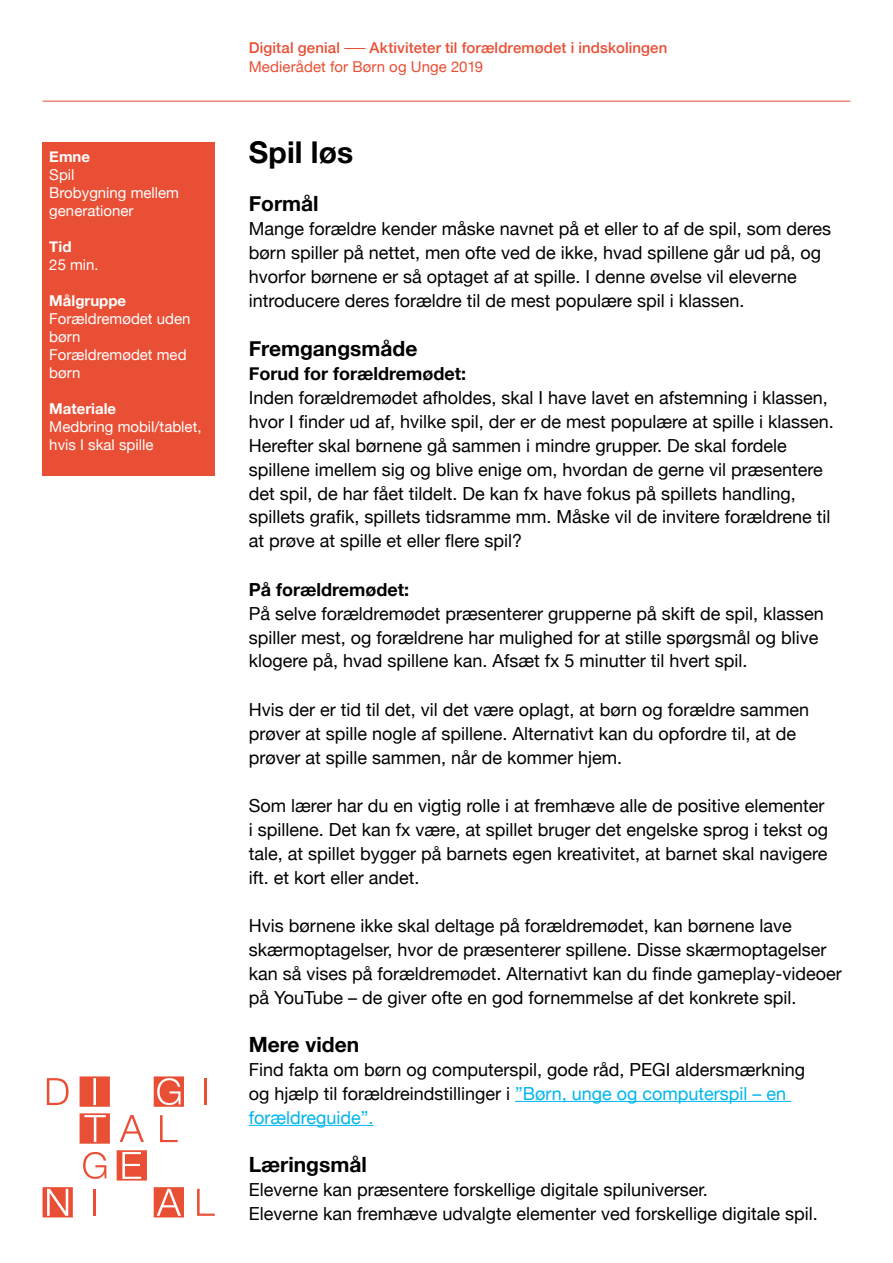
<style>
.page{position:relative;width:893px;height:1263px;background:#fff}
.page>*{position:absolute;margin:0;border:0;box-sizing:border-box;transform-origin:0 0}
.t1{font:700 30px "Helvetica Neue";letter-spacing:.005em;color:#000}
.t2{font:700 21px "Helvetica Neue";color:#000}
.t3{font:18px/24px "Helvetica Neue";color:#000}
.t4{font:700 18px "Helvetica Neue";color:#000}
.t5{font:15px/18px "Helvetica Neue";color:#fff}
.t6{font:500 15px "Helvetica Neue";letter-spacing:.01em;color:#e94f35}
.t7{font:15px "Helvetica Neue";letter-spacing:.005em;color:#e94f35}
.t8{font:700 15px "Helvetica Neue";color:#fff}
.s1{color:#00b5ec}
</style>
<div class="page">
<svg style="left:344px;top:48px;width:21px;height:1px"></svg>
<hr style="left:43px;top:101px;width:807px;height:1px;background:#e94f35">
<svg style="left:47px;top:1078px;width:22px;height:27px"></svg>
<svg style="left:80px;top:1076px;width:30px;height:31px"></svg>
<hr style="left:205px;top:1078px;width:2px;height:27px;background:#e94f35">
<hr style="left:93px;top:1189px;width:3px;height:27px;background:#e94f35">
<svg style="left:80px;top:1113px;width:30px;height:31px"></svg>
<svg style="left:120px;top:1115px;width:24px;height:27px"></svg>
<svg style="left:154px;top:1187px;width:30px;height:30px"></svg>
<svg style="left:160px;top:1115px;width:18px;height:27px"></svg>
<svg style="left:197px;top:1189px;width:18px;height:27px"></svg>
<svg style="left:43px;top:1187px;width:30px;height:30px"></svg>
<svg style="left:83px;top:1152px;width:23px;height:27px"></svg>
<svg style="left:154px;top:1076px;width:30px;height:31px"></svg>
<svg style="left:117px;top:1150px;width:30px;height:30px"></svg>
<div style="left:43px;top:142px;width:172px;height:334px;background:#e94f35"></div>
<hr style="left:515px;top:1101px;width:276px;height:1px;background:#00b5ec">
<hr style="left:249px;top:1125px;width:124px;height:1px;background:#00b5ec">
<p class="t8" style="left:49px;top:144px;width:42px">Emne</p>
<p class="t5" style="left:49px;top:166px;width:131px">Spil<br>Brobygning mellem generationer</p>
<p class="t8" style="left:49px;top:234px;width:24px">Tid</p>
<p class="t5" style="left:49px;top:256px;width:51px">25 min.</p>
<p class="t8" style="left:49px;top:288px;width:78px">Målgruppe</p>
<p class="t5" style="left:49px;top:310px;width:143px">Forældremødet uden børn<br>Forældremødet med børn</p>
<p class="t8" style="left:49px;top:396px;width:68px">Materiale</p>
<p class="t5" style="left:49px;top:418px;width:154px">Medbring mobil/tablet, hvis I skal spille</p>
<p class="t6" style="left:249px;top:36px;width:93px">Digital genial</p>
<p class="t6" style="left:370px;top:36px;width:299px">Aktiviteter til forældremødet i indskolingen</p>
<p class="t7" style="left:249px;top:56px;width:236px">Medierådet for Børn og Unge 2019</p>
<h1 class="t1" style="left:249px;top:129px;width:106px">Spil løs</h1>
<p class="t2" style="left:249px;top:188px;width:71px">Formål</p>
<p class="t3" style="left:249px;top:218px;width:584px">Mange forældre kender måske navnet på et eller to af de spil, som deres børn spiller på nettet, men ofte ved de ikke, hvad spillene går ud på, og hvorfor børnene er så optaget af at spille. I denne øvelse vil eleverne introducere deres forældre til de mest populære spil i klassen.</p>
<p class="t2" style="left:249px;top:332px;width:170px">Fremgangsmåde</p>
<p class="t4" style="left:249px;top:359px;width:219px">Forud for forældremødet:</p>
<p class="t3" style="left:249px;top:386px;width:587px">Inden forældremødet afholdes, skal I have lavet en afstemning i klassen, hvor I finder ud af, hvilke spil, der er de mest populære at spille i klassen.<br>Herefter skal børnene gå sammen i mindre grupper. De skal fordele spillene imellem sig og blive enige om, hvordan de gerne vil præsentere det spil, de har fået tildelt. De kan fx have fokus på spillets handling, spillets grafik, spillets tidsramme mm. Måske vil de invitere forældrene til at prøve at spille et eller flere spil?</p>
<p class="t4" style="left:249px;top:575px;width:162px">På forældremødet:</p>
<p class="t3" style="left:249px;top:602px;width:577px">På selve forældremødet præsenterer grupperne på skift de spil, klassen spiller mest, og forældrene har mulighed for at stille spørgsmål og blive klogere på, hvad spillene kan. Afsæt fx 5 minutter til hvert spil.</p>
<p class="t3" style="left:249px;top:698px;width:562px">Hvis der er tid til det, vil det være oplagt, at børn og forældre sammen prøver at spille nogle af spillene. Alternativt kan du opfordre til, at de prøver at spille sammen, når de kommer hjem.</p>
<p class="t3" style="left:249px;top:794px;width:581px">Som lærer har du en vigtig rolle i at fremhæve alle de positive elementer i spillene. Det kan fx være, at spillet bruger det engelske sprog i tekst og tale, at spillet bygger på barnets egen kreativitet, at barnet skal navigere ift. et kort eller andet.</p>
<p class="t3" style="left:249px;top:914px;width:595px">Hvis børnene ikke skal deltage på forældremødet, kan børnene lave skærmoptagelser, hvor de præsenterer spillene. Disse skærmoptagelser kan så vises på forældremødet. Alternativt kan du finde gameplay-videoer på YouTube – de giver ofte en god fornemmelse af det konkrete spil.</p>
<p class="t2" style="left:249px;top:1028px;width:112px">Mere viden</p>
<p class="t3" style="left:249px;top:1058px;width:558px">Find fakta om børn og computerspil, gode råd, PEGI aldersmærkning og hjælp til forældreindstillinger i <span class="s1">”Børn, unge og computerspil – en forældreguide”.</span></p>
<p class="t2" style="left:249px;top:1148px;width:120px">Læringsmål</p>
<p class="t3" style="left:249px;top:1178px;width:571px">Eleverne kan præsentere forskellige digitale spiluniverser.<br>Eleverne kan fremhæve udvalgte elementer ved forskellige digitale spil.</p>
</div>
